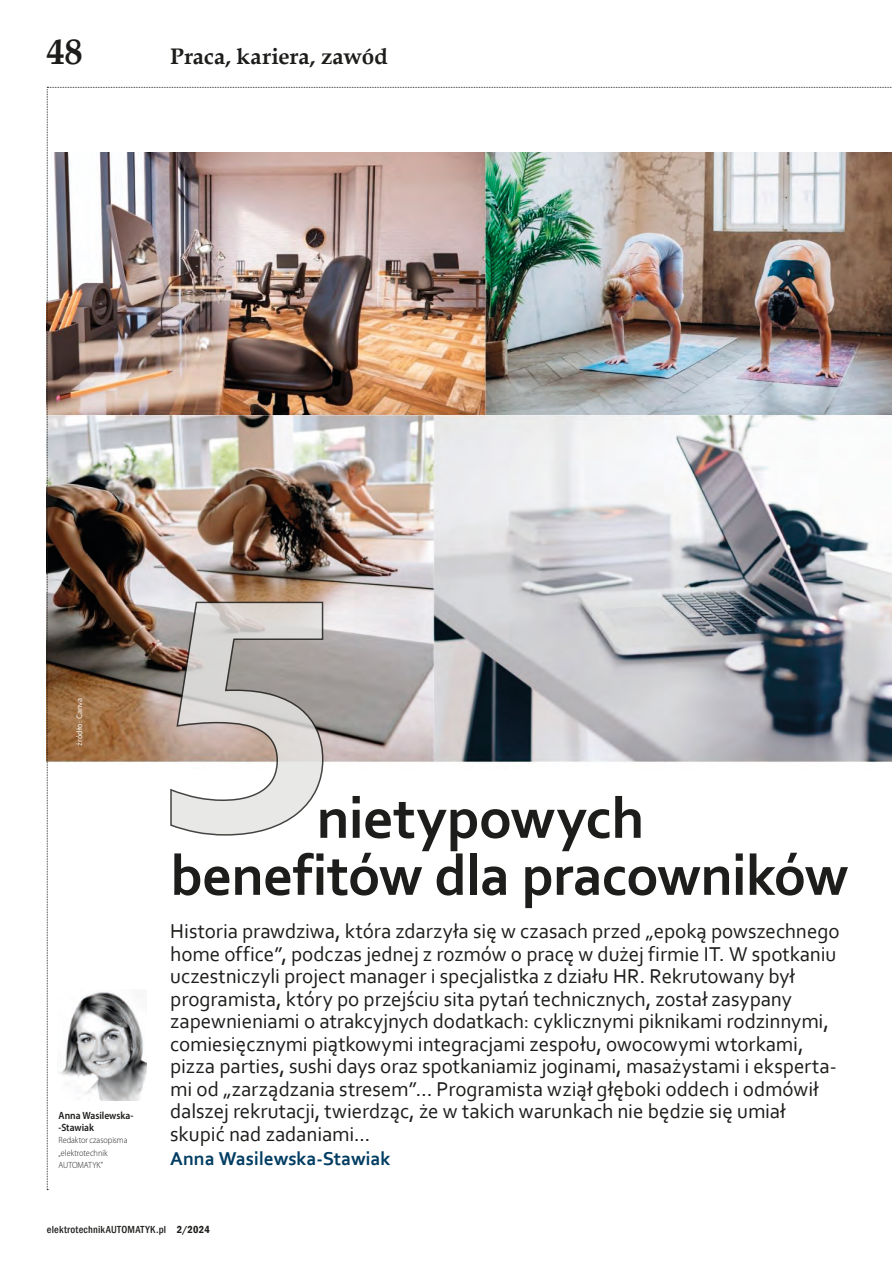
<style>
.page{position:relative;width:892px;height:1264px;background:#fff}
.page>*{position:absolute;margin:0;border:0;box-sizing:border-box;transform-origin:0 0}
.t1{font:700 59.1px "Corbel";letter-spacing:-.005em;color:#1d1d1b}
.t2{font:700 58.5px "Corbel";letter-spacing:-.01em;color:#1d1d1b}
.t3{font:700 36px "Book Antiqua";color:#1d1d1b}
.t4{font:700 22.5px "Book Antiqua";color:#1d1d1b}
.t5{font:21px/22.5px "Corbel";letter-spacing:-.005em;color:#1d1d1b}
.t6{font:700 19.5px "Corbel";letter-spacing:-.005em;color:#013d62}
.t7{font:500 condensed 10.5px "Franklin Gothic";letter-spacing:.025em;color:#1d1d1b}
.t8{font:600 10.5px/12.6px "Myriad Pro";letter-spacing:-.005em;color:#1d1d1b;scale:.92 1}
.t9{font:300 9px/12.3px "Myriad Pro";letter-spacing:-.005em;color:#1d1d1b;scale:.92 1}
.t10{font:8.25px "Corbel";letter-spacing:.025em;color:#fff}
.s1{font-weight:600}
</style>
<div class="page">
<img style="left:47px;top:87px;width:845px;height:1103px">
<p class="t3" style="left:47px;top:27px;width:38px">48</p>
<p class="t4" style="left:170px;top:41px;width:219px">Praca, kariera, zawód</p>
<p class="t10" style="left:74px;top:746px;width:50px;rotate:-90deg">źródło: Canva</p>
<p class="t8" style="left:59px;top:1108px;width:83px">Anna Wasilewska--Stawiak</p>
<p class="t9" style="left:59px;top:1134px;width:76px">Redaktor czasopisma „elektrotechnik<br>AUTOMATYK”</p>
<p class="t1" style="left:316px;top:781px;width:329px">nietypowych</p>
<p class="t2" style="left:170px;top:839px;width:679px">benefitów dla pracowników</p>
<p class="t5" style="left:170px;top:919px;width:670px">Historia prawdziwa, która zdarzyła się w czasach przed „epoką powszechnego home office”, podczas jednej z rozmów o pracę w dużej firmie IT. W spotkaniu uczestniczyli project manager i specjalistka z działu HR. Rekrutowany był programista, który po przejściu sita pytań technicznych, został zasypany zapewnieniami o atrakcyjnych dodatkach: cyklicznymi piknikami rodzinnymi, comiesięcznymi piątkowymi integracjami zespołu, owocowymi wtorkami, pizza parties, sushi days oraz spotkaniamiz joginami, masażystami i eksperta&shy;mi od „zarządzania stresem”… Programista wziął głęboki oddech i odmówił dalszej rekrutacji, twierdząc, że w takich warunkach nie będzie się umiał skupić nad zadaniami...</p>
<p class="t6" style="left:170px;top:1146px;width:222px">Anna Wasilewska-Stawiak</p>
<p class="t7" style="left:47px;top:1222px;width:164px">elektrotechnikAUTOMATYK.pl <span class="s1">2/2024</span></p>
</div>
